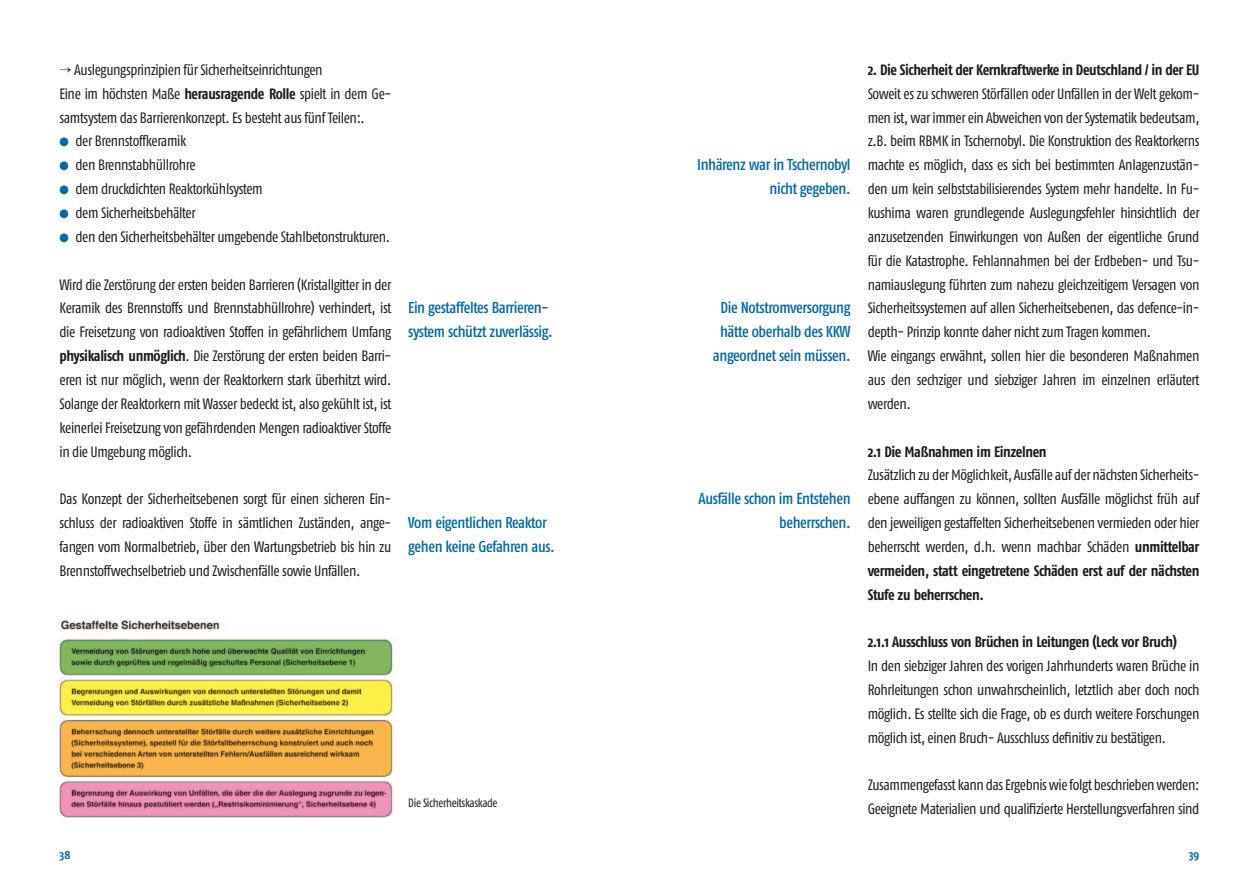
<style>
.page{position:relative;width:1259px;height:893px;background:#fff}
.page>*{position:absolute;margin:0;border:0;box-sizing:border-box;transform-origin:0 0}
.t1{font:15.75px/23.9px "Fago Co Med";letter-spacing:-.025em;color:#0068a2}
.t2{font:15px/23.9px "Fago Co";letter-spacing:-.025em;color:#1b181c;text-align:justify}
.t3{font:700 15px "Fago Co";letter-spacing:-.03em;color:#1b181c}
.t4{font:12px "Fago Co";letter-spacing:-.03em;color:#1b181c}
.t5{font:700 12px "Fago Co";color:#0068a2}
.s1{font-weight:700}
.s2{color:#0068a2}
</style>
<div class="page">
<img style="left:59px;top:619px;width:334px;height:198px">
<p class="t2" style="left:60px;top:58px;width:333px;text-align:left">→ Auslegungsprinzipien für Sicherheitseinrichtungen<br>Eine im höchsten Maße <span class="s1">herausragende Rolle</span> spielt in dem Ge&shy;samtsystem das Barrierenkonzept. Es besteht aus fünf Teilen:.</p>
<p class="t2" style="left:60px;top:129px;width:128px"><span class="s2">●</span> der Brennstoffkeramik</p>
<p class="t2" style="left:60px;top:153px;width:138px"><span class="s2">●</span> den Brennstabhüllrohre</p>
<p class="t2" style="left:60px;top:177px;width:205px"><span class="s2">●</span> dem druckdichten Reaktorkühlsystem</p>
<p class="t2" style="left:60px;top:201px;width:138px"><span class="s2">●</span> dem Sicherheitsbehälter</p>
<p class="t2" style="left:60px;top:225px;width:332px"><span class="s2">●</span> den den Sicherheitsbehälter umgebende Stahlbetonstrukturen.</p>
<p class="t2" style="left:60px;top:272px;width:333px">Wird die Zerstörung der ersten beiden Barrieren (Kristallgitter in der Keramik des Brennstoffs und Brennstabhüllrohre) verhindert, ist die Freisetzung von radioaktiven Stoffen in gefährlichem Umfang <span class="s1">physikalisch unmöglich</span>. Die Zerstörung der ersten beiden Barri&shy;eren ist nur möglich, wenn der Reaktorkern stark überhitzt wird.<br>Solange der Reaktorkern mit Wasser bedeckt ist, also gekühlt ist, ist keinerlei Freisetzung von gefährdenden Mengen radioaktiver Stoffe in die Umgebung möglich.</p>
<p class="t2" style="left:60px;top:487px;width:333px">Das Konzept der Sicherheitsebenen sorgt für einen sicheren Ein&shy;schluss der radioaktiven Stoffe in sämtlichen Zuständen, ange&shy;fangen vom Normalbetrieb, über den Wartungsbetrieb bis hin zu Brennstoffwechselbetrieb und Zwischenfälle sowie Unfällen.</p>
<p class="t1" style="left:408px;top:296px;width:146px">Ein gestaffeltes Barrieren&shy;system schützt zuverlässig.</p>
<p class="t1" style="left:408px;top:510px;width:148px">Vom eigentlichen Reaktor gehen keine Gefahren aus.</p>
<p class="t4" style="left:408px;top:796px;width:91px">Die Sicherheitskaskade</p>
<p class="t1" style="left:697px;top:153px;width:155px;text-align:right">Inhärenz war in Tschernobyl nicht gegeben.</p>
<p class="t1" style="left:713px;top:296px;width:139px;text-align:center">Die Notstromversorgung hätte oberhalb des KKW angeordnet sein müssen.</p>
<p class="t1" style="left:698px;top:487px;width:153px;text-align:right">Ausfälle schon im Entstehen beherrschen.</p>
<p class="t3" style="left:867px;top:61px;width:333px">2. Die Sicherheit der Kernkraftwerke in Deutschland / in der EU</p>
<p class="t2" style="left:867px;top:81px;width:333px;text-align:left">Soweit es zu schweren Störfällen oder Unfällen in der Welt gekom&shy;men ist, war immer ein Abweichen von der Systematik bedeutsam, z.B. beim RBMK in Tschernobyl. Die Konstruktion des Reaktorkerns machte es möglich, dass es sich bei bestimmten Anlagenzustän&shy;den um kein selbststabilisierendes System mehr handelte. In Fu&shy;kushima waren grundlegende Auslegungsfehler hinsichtlich der anzusetzenden Einwirkungen von Außen der eigentliche Grund für die Katastrophe. Fehlannahmen bei der Erdbeben- und Tsu&shy;namiauslegung führten zum nahezu gleichzeitigem Versagen von Sicherheitssystemen auf allen Sicherheitsebenen, das defence-in&shy;depth- Prinzip konnte daher nicht zum Tragen kommen.<br>Wie eingangs erwähnt, sollen hier die besonderen Maßnahmen aus den sechziger und siebziger Jahren im einzelnen erläutert werden.</p>
<p class="t3" style="left:867px;top:442px;width:180px">2.1 Die Maßnahmen im Einzelnen</p>
<p class="t2" style="left:867px;top:463px;width:333px">Zusätzlich zu der Möglichkeit, Ausfälle auf der nächsten Sicherheits&shy;ebene auffangen zu können, sollten Ausfälle möglichst früh auf den jeweiligen gestaffelten Sicherheitsebenen vermieden oder hier beherrscht werden, d.h. wenn machbar Schäden <span class="s1">unmittelbar vermeiden, statt eingetretene Schäden erst auf der nächsten Stufe zu beherrschen.</span></p>
<p class="t3" style="left:867px;top:633px;width:311px">2.1.1 Ausschluss von Brüchen in Leitungen (Leck vor Bruch)</p>
<p class="t2" style="left:867px;top:654px;width:333px">In den siebziger Jahren des vorigen Jahrhunderts waren Brüche in Rohrleitungen schon unwahrscheinlich, letztlich aber doch noch möglich. Es stellte sich die Frage, ob es durch weitere Forschungen möglich ist, einen Bruch- Ausschluss definitiv zu bestätigen.</p>
<p class="t2" style="left:867px;top:773px;width:333px">Zusammengefasst kann das Ergebnis wie folgt beschrieben werden:<br>Geeignete Materialien und qualifizierte Herstellungsverfahren sind</p>
<p class="t5" style="left:60px;top:847px;width:12px">38</p>
<p class="t5" style="left:1188px;top:847px;width:12px">39</p>
</div>
